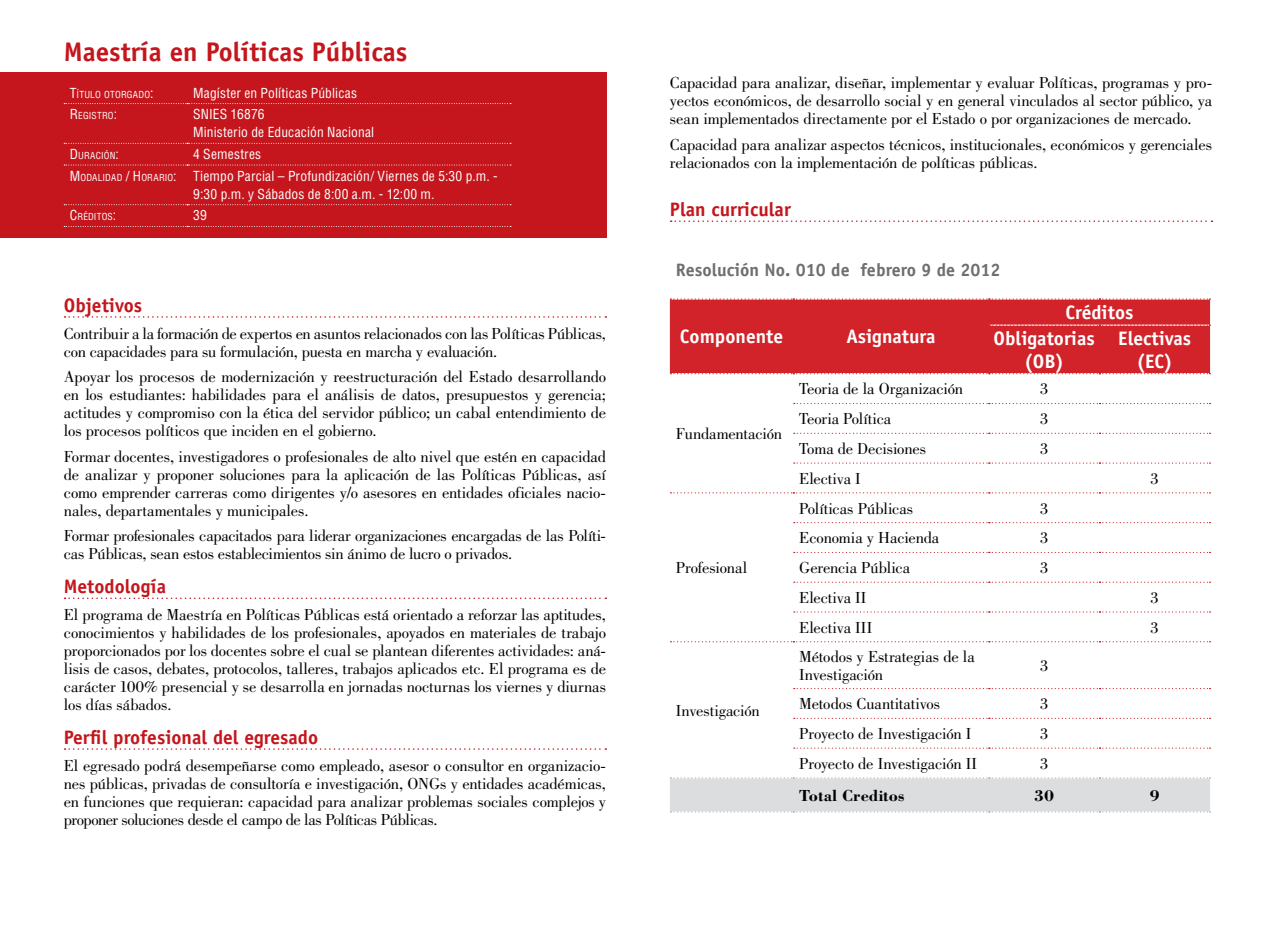
<style>
.page{position:relative;width:1276px;height:936px;background:#fff}
.page>*{position:absolute;margin:0;border:0;box-sizing:border-box;transform-origin:0 0}
.t1{font:700 27px "Officina Sans Std";color:#c4161c}
.t2{font:700 19.5px "Officina Sans Std";color:#c4161c}
.t3{font:700 19.5px/26.1px "Officina Sans Std";color:#fff}
.t4{font:700 18px "Officina Sans Std";color:#6d6e71}
.t5{font:16.5px/18px "Bodoni Std";letter-spacing:-.01em;color:#000;text-align:justify}
.t6{font:700 16.5px "Bodoni Std";letter-spacing:.005em;color:#000}
.t7{font:condensed 13.5px/18px "Helvetica LT Std";letter-spacing:.015em;color:#fff}
.t8{font:condensed 9.45px "Helvetica LT Std";letter-spacing:.015em;color:#fff}
.s1{font-size:13.5px}
.s2{font-style:inherit}
.s3{font-size:9.45px}
</style>
<div class="page">
<div style="left:0;top:72px;width:606px;height:166px;background:#c4161c"></div>
<svg style="left:64px;top:103px;width:447px;height:1px"></svg>
<svg style="left:64px;top:143px;width:447px;height:1px"></svg>
<svg style="left:64px;top:165px;width:447px;height:1px"></svg>
<svg style="left:64px;top:204px;width:447px;height:1px"></svg>
<svg style="left:64px;top:226px;width:447px;height:1px"></svg>
<svg style="left:670px;top:220px;width:542px;height:2px"></svg>
<svg style="left:794px;top:403px;width:416px;height:1px"></svg>
<svg style="left:794px;top:432px;width:416px;height:2px"></svg>
<svg style="left:794px;top:462px;width:416px;height:1px"></svg>
<svg style="left:794px;top:522px;width:416px;height:1px"></svg>
<svg style="left:794px;top:552px;width:416px;height:1px"></svg>
<svg style="left:794px;top:581px;width:416px;height:1px"></svg>
<svg style="left:794px;top:611px;width:416px;height:1px"></svg>
<svg style="left:794px;top:688px;width:416px;height:1px"></svg>
<svg style="left:794px;top:717px;width:416px;height:1px"></svg>
<svg style="left:794px;top:747px;width:416px;height:1px"></svg>
<div style="left:670px;top:777px;width:540px;height:35px;background:#dcddde"></div>
<svg style="left:670px;top:641px;width:540px;height:1px"></svg>
<div style="left:670px;top:298px;width:540px;height:76px;background:#d2232a"></div>
<svg style="left:670px;top:492px;width:540px;height:1px"></svg>
<svg style="left:65px;top:316px;width:541px;height:2px"></svg>
<svg style="left:65px;top:597px;width:541px;height:2px"></svg>
<svg style="left:65px;top:748px;width:541px;height:1px"></svg>
<h1 class="t1" style="left:64px;top:35px;width:345px">Maestría en Políticas Públicas</h1>
<p class="t8" style="left:70px;top:88px;width:85px"><span class="s1">T</span>ÍTULO OTORGADO<span class="s1">:</span></p>
<p class="t7" style="left:193px;top:84px;width:165px">Magíster en Políticas Públicas</p>
<p class="t8" style="left:70px;top:110px;width:49px"><span class="s1">R</span>EGISTRO<span class="s1">:</span></p>
<p class="t7" style="left:193px;top:105px;width:183px">SNIES 16876<br>Ministerio de Educación Nacional</p>
<p class="t8" style="left:70px;top:150px;width:50px"><span class="s1">D</span>URACIÓN<span class="s1">:</span></p>
<p class="t7" style="left:70px;top:143px;width:429px;line-height:21.8px;text-indent:123px">4 Semestres<br><span class="s2">M</span><span class="s3">ODALIDAD</span> <span class="s2">/ H</span><span class="s3">ORARIO</span><span class="s2">:</span> Tiempo Parcial – Profundización/ Viernes de 5:30 p.m. -</p>
<p class="t7" style="left:193px;top:185px;width:243px">9:30 p.m. y Sábados de 8:00 a.m. - 12:00 m.</p>
<p class="t8" style="left:70px;top:211px;width:48px"><span class="s1">C</span>RÉDITOS<span class="s1">:</span></p>
<p class="t7" style="left:193px;top:206px;width:15px">39</p>
<p class="t2" style="left:64px;top:293px;width:80px">Objetivos</p>
<p class="t5" style="left:64px;top:324px;width:544px">Contribuir a la formación de expertos en asuntos relacionados con las Políticas Públicas, con capacidades para su formulación, puesta en marcha y evaluación.</p>
<p class="t5" style="left:64px;top:368px;width:544px">Apoyar los procesos de modernización y reestructuración del Estado desarrollando en los estudiantes: habilidades para el análisis de datos, presupuestos y gerencia; actitudes y compromiso con la ética del servidor público; un cabal entendimiento de los procesos políticos que inciden en el gobierno.</p>
<p class="t5" style="left:64px;top:447px;width:544px">Formar docentes, investigadores o profesionales de alto nivel que estén en capacidad de analizar y proponer soluciones para la aplicación de las Políticas Públicas, así como emprender carreras como dirigentes y/o asesores en entidades oficiales nacio&shy;nales, departamentales y municipales.</p>
<p class="t5" style="left:64px;top:527px;width:544px">Formar profesionales capacitados para liderar organizaciones encargadas de las Políti&shy;cas Públicas, sean estos establecimientos sin ánimo de lucro o privados.</p>
<p class="t2" style="left:64px;top:574px;width:104px">Metodología</p>
<p class="t5" style="left:64px;top:605px;width:544px">El programa de Maestría en Políticas Públicas está orientado a reforzar las aptitudes, conocimientos y habilidades de los profesionales, apoyados en materiales de trabajo proporcionados por los docentes sobre el cual se plantean diferentes actividades: aná&shy;lisis de casos, debates, protocolos, talleres, trabajos aplicados etc. El programa es de carácter 100% presencial y se desarrolla en jornadas nocturnas los viernes y diurnas los días sábados.</p>
<p class="t2" style="left:64px;top:725px;width:256px">Perfil profesional del egresado</p>
<p class="t5" style="left:64px;top:756px;width:544px">El egresado podrá desempeñarse como empleado, asesor o consultor en organizacio&shy;nes públicas, privadas de consultoría e investigación, ONGs y entidades académicas, en funciones que requieran: capacidad para analizar problemas sociales complejos y proponer soluciones desde el campo de las Políticas Públicas.</p>
<p class="t5" style="left:670px;top:74px;width:544px">Capacidad para analizar, diseñar, implementar y evaluar Políticas, programas y pro&shy;yectos económicos, de desarrollo social y en general vinculados al sector público, ya sean implementados directamente por el Estado o por organizaciones de mercado.</p>
<p class="t5" style="left:670px;top:135px;width:544px">Capacidad para analizar aspectos técnicos, institucionales, económicos y gerenciales relacionados con la implementación de políticas públicas.</p>
<p class="t2" style="left:670px;top:197px;width:122px">Plan curricular</p>
<p class="t4" style="left:676px;top:258px;width:326px">Resolución No. 010 de febrero 9 de 2012</p>
<p class="t3" style="left:680px;top:323px;width:105px">Componente</p>
<p class="t3" style="left:846px;top:323px;width:90px">Asignatura</p>
<p class="t3" style="left:993px;top:299px;width:141px;text-indent:72px">Créditos<br>Obligatorias</p>
<p class="t3" style="left:1024px;top:348px;width:42px">(OB)</p>
<p class="t3" style="left:1118px;top:327px;width:74px;line-height:22.5px;text-align:center">Electivas (EC)</p>
<p class="t5" style="left:676px;top:425px;width:108px">Fundamentación</p>
<p class="t5" style="left:676px;top:559px;width:73px">Profesional</p>
<p class="t5" style="left:676px;top:701px;width:85px">Investigación</p>
<p class="t5" style="left:799px;top:380px;width:165px">Teoria de la Organización</p>
<p class="t5" style="left:1040px;top:380px;width:10px">3</p>
<p class="t5" style="left:799px;top:410px;width:93px">Teoria Política</p>
<p class="t5" style="left:1040px;top:410px;width:10px">3</p>
<p class="t5" style="left:799px;top:439px;width:128px">Toma de Decisiones</p>
<p class="t5" style="left:1040px;top:439px;width:10px">3</p>
<p class="t5" style="left:799px;top:469px;width:63px">Electiva I</p>
<p class="t5" style="left:1150px;top:469px;width:10px">3</p>
<p class="t5" style="left:799px;top:499px;width:116px">Políticas Públicas</p>
<p class="t5" style="left:1040px;top:499px;width:10px">3</p>
<p class="t5" style="left:799px;top:529px;width:142px">Economia y Hacienda</p>
<p class="t5" style="left:1040px;top:529px;width:10px">3</p>
<p class="t5" style="left:799px;top:559px;width:112px">Gerencia Pública</p>
<p class="t5" style="left:1040px;top:559px;width:10px">3</p>
<p class="t5" style="left:799px;top:588px;width:69px">Electiva II</p>
<p class="t5" style="left:1150px;top:588px;width:10px">3</p>
<p class="t5" style="left:799px;top:618px;width:75px">Electiva III</p>
<p class="t5" style="left:1150px;top:618px;width:10px">3</p>
<p class="t5" style="left:799px;top:647px;width:177px">Métodos y Estrategias de la<br>Investigación</p>
<p class="t5" style="left:1040px;top:656px;width:10px">3</p>
<p class="t5" style="left:799px;top:695px;width:143px">Metodos Cuantitativos</p>
<p class="t5" style="left:1040px;top:695px;width:10px">3</p>
<p class="t5" style="left:799px;top:724px;width:174px">Proyecto de Investigación I</p>
<p class="t5" style="left:1040px;top:724px;width:10px">3</p>
<p class="t5" style="left:799px;top:754px;width:179px">Proyecto de Investigación II</p>
<p class="t5" style="left:1040px;top:754px;width:10px">3</p>
<p class="t6" style="left:799px;top:784px;width:107px">Total Creditos</p>
<p class="t6" style="left:1034px;top:784px;width:22px">30</p>
<p class="t6" style="left:1149px;top:784px;width:12px">9</p>
</div>
